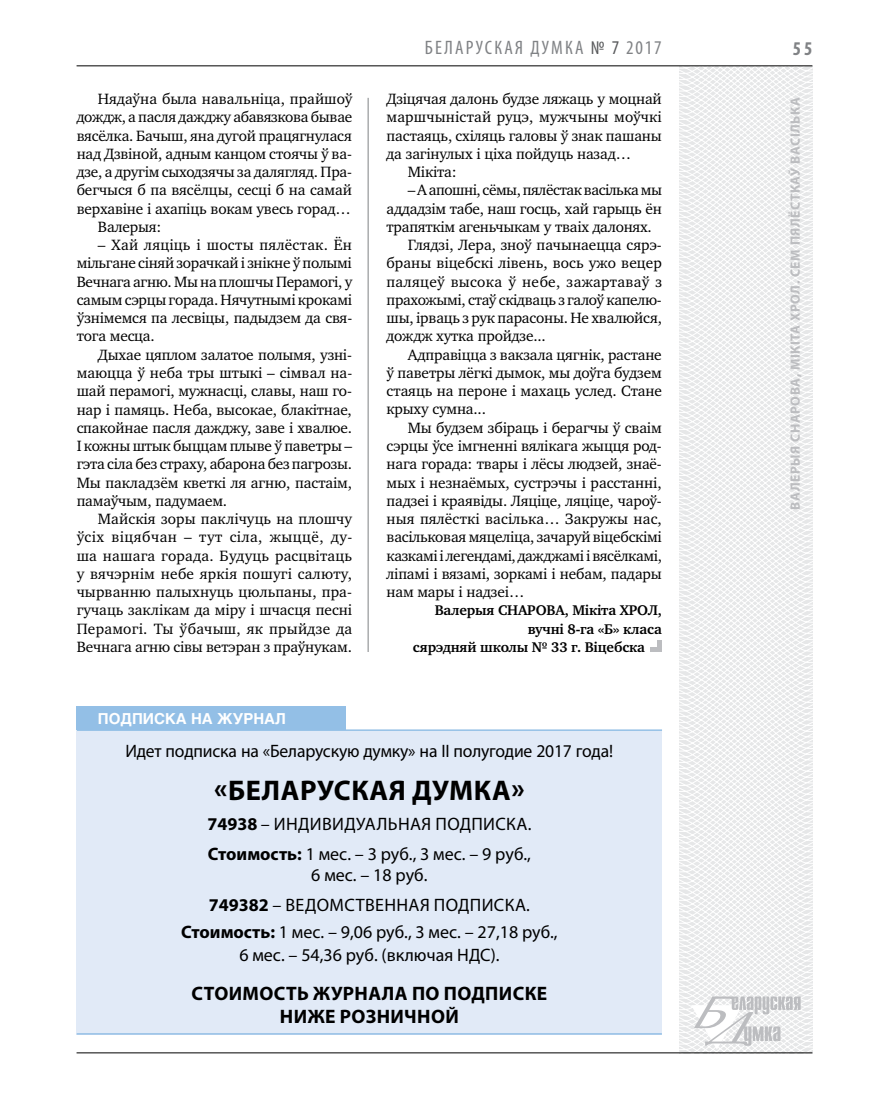
<style>
.page{position:relative;width:872px;height:1106px;background:#fff}
.page>*{position:absolute;margin:0;border:0;box-sizing:border-box;transform-origin:0 0}
.t1{font:700 28.5px "Myriad Pro";letter-spacing:.02em;color:#000}
.t2{font:700 19.5px/22.5px "Myriad Pro";letter-spacing:.02em;color:#000;text-align:center}
.t3{font:condensed 19.5px "Myriad Pro";letter-spacing:.11em;color:#808285}
.t4{font:700 condensed 19.5px "Myriad Pro";color:#808285}
.t5{font:18px/29.5px "Myriad Pro";color:#000;text-align:right}
.t6{font:18px/30.5px "Myriad Pro";letter-spacing:.02em;color:#000;text-align:center}
.t7{font:15.3px/18.3px "Charter C";letter-spacing:-.01em;color:#000;text-align:justify}
.t8{font:15.3px "Charter C";letter-spacing:-.03em;color:#000}
.t9{font:15.3px "Charter C";letter-spacing:.01em;color:#000}
.t10{font:15.3px "Charter C";letter-spacing:.02em;color:#000}
.t11{font:700 15px "Helios";color:#fff}
.t12{font:700 14.4px "Charter C";letter-spacing:-.01em;color:#000}
.t13{font:700 13.5px "Myriad Pro";letter-spacing:.04em;color:#bcbdc0}
.s1{color:#58595b}
.s2{font-weight:700}
</style>
<div class="page">
<svg style="left:621px;top:65px;width:192px;height:989px"></svg>
<svg style="left:691px;top:996px;width:109px;height:53px"></svg>
<hr style="left:77px;top:65px;width:735px;height:1px;background:#000">
<hr style="left:77px;top:1052px;width:735px;height:1px;background:#000">
<hr style="left:368px;top:98px;width:1px;height:554px;background:#808285">
<div style="left:77px;top:731px;width:585px;height:303px;background:#e1eaf7"></div>
<div style="left:77px;top:706px;width:269px;height:24px;background:#93bfe6"></div>
<hr style="left:77px;top:1033px;width:585px;height:1px;background:#93bfe6">
<hr style="left:77px;top:729px;width:585px;height:2px;background:#93bfe6">
<div style="left:657px;top:640px;width:5px;height:12px;background:#bcbdc0"></div>
<div style="left:650px;top:647px;width:12px;height:5px;background:#bcbdc0"></div>
<p class="t7" style="left:98px;top:90px;width:256px">Нядаўна была навальніца, прайшоў</p>
<p class="t7" style="left:77px;top:108px;width:277px">дождж, а пасля дажджу абавязкова бывае</p>
<p class="t7" style="left:77px;top:126px;width:277px">вясёлка. Бачыш, яна дугой працягнулася</p>
<p class="t7" style="left:77px;top:145px;width:275px">над Дзвіной, адным канцом стоячы ў ва-</p>
<p class="t7" style="left:77px;top:163px;width:277px">дзе, а другім сыходзячы за далягляд. Пра-</p>
<p class="t7" style="left:77px;top:181px;width:277px">бегчыся б па вясёлцы, сесці б на самай</p>
<p class="t7" style="left:77px;top:199px;width:276px">верхавіне і ахапіць вокам увесь горад…</p>
<p class="t7" style="left:98px;top:218px;width:65px">Валерыя:</p>
<p class="t7" style="left:77px;top:236px;width:277px;text-indent:21px">– Хай ляціць і шосты пялёстак. Ён мільгане сіняй зорачкай і знікне ў полымі Вечнага агню. Мы на плошчы Перамогі, у самым сэрцы горада. Нячутнымі крокамі ўзнімемся па лесвіцы, падыдзем да свя&shy;тога месца.</p>
<p class="t7" style="left:77px;top:345px;width:277px;text-indent:21px">Дыхае цяплом залатое полымя, узні&shy;маюцца ў неба тры штыкі – сімвал на&shy;шай перамогі, мужнасці, славы, наш го&shy;нар і памяць. Неба, высокае, блакітнае, спакойнае пасля дажджу, заве і хвалюе.<br>І кожны штык быццам плыве ў паветры – гэта сіла без страху, абарона без пагрозы.<br>Мы пакладзём кветкі ля агню, пастаім, памаўчым, падумаем.</p>
<p class="t7" style="left:77px;top:510px;width:277px;text-indent:21px">Майскія зоры паклічуць на плошчу ўсіх віцябчан – тут сіла, жыццё, ду&shy;ша нашага горада. Будуць расцвітаць у вячэрнім небе яркія пошугі салюту, чырванню палыхнуць цюльпаны, пра&shy;гучаць заклікам да міру і шчасця песні Перамогі. Ты ўбачыш, як прыйдзе да Вечнага агню сівы ветэран з праўнукам.</p>
<p class="t3" style="left:425px;top:36px;width:238px">БЕЛА РУСКАЯ ДУМКА <span class="s1">№ 7</span> 2017</p>
<p class="t4" style="left:793px;top:37px;width:21px">55</p>
<p class="t7" style="left:386px;top:90px;width:277px">Дзіцячая далонь будзе ляжаць у моцнай</p>
<p class="t9" style="left:386px;top:109px;width:277px">маршчыністай руцэ, мужчыны моўчкі</p>
<p class="t7" style="left:386px;top:126px;width:277px">пастаяць, схіляць галовы ў знак пашаны</p>
<p class="t7" style="left:386px;top:145px;width:246px">да загінулых і ціха пойдуць назад…</p>
<p class="t7" style="left:408px;top:163px;width:50px">Мікіта:</p>
<p class="t8" style="left:408px;top:182px;width:256px">– А апошні, сёмы, пялёстак васілька мы</p>
<p class="t7" style="left:386px;top:199px;width:277px">аддадзім табе, наш госць, хай гарыць ён</p>
<p class="t7" style="left:386px;top:218px;width:267px">трапяткім агеньчыкам у тваіх далонях.</p>
<p class="t7" style="left:408px;top:236px;width:255px">Глядзі, Лера, зноў пачынаецца сярэ-</p>
<p class="t7" style="left:386px;top:254px;width:277px">браны віцебскі лівень, вось ужо вецер</p>
<p class="t10" style="left:386px;top:273px;width:277px">паляцеў высока ў небе, зажартаваў з</p>
<p class="t7" style="left:386px;top:291px;width:277px">прахожымі, стаў скідваць з галоў капелю-</p>
<p class="t7" style="left:386px;top:309px;width:277px">шы, ірваць з рук парасоны. Не хвалюйся,</p>
<p class="t7" style="left:386px;top:327px;width:161px">дождж хутка пройдзе...</p>
<p class="t7" style="left:408px;top:345px;width:255px">Адправіцца з вакзала цягнік, растане</p>
<p class="t7" style="left:386px;top:364px;width:277px">ў паветры лёгкі дымок, мы доўга будзем</p>
<p class="t7" style="left:386px;top:382px;width:277px">стаяць на пероне і махаць услед. Стане</p>
<p class="t7" style="left:386px;top:400px;width:101px">крыху сумна...</p>
<p class="t7" style="left:408px;top:418px;width:255px">Мы будзем збіраць і берагчы ў сваім</p>
<p class="t7" style="left:386px;top:437px;width:277px">сэрцы ўсе імгненні вялікага жыцця род-</p>
<p class="t7" style="left:386px;top:455px;width:277px">нага горада: твары і лёсы людзей, знаё-</p>
<p class="t7" style="left:386px;top:473px;width:277px">мых і незнаёмых, сустрэчы і расстанні,</p>
<p class="t7" style="left:386px;top:491px;width:275px">падзеі і краявіды. Ляціце, ляціце, чароў-</p>
<p class="t7" style="left:386px;top:510px;width:277px">ныя пялёсткі васілька… Закружы нас,</p>
<p class="t7" style="left:386px;top:528px;width:277px">васільковая мяцеліца, зачаруй віцебскімі</p>
<p class="t7" style="left:386px;top:546px;width:277px">казкамі і легендамі, дажджамі і вясёлкамі,</p>
<p class="t7" style="left:386px;top:564px;width:277px">ліпамі і вязамі, зоркамі і небам, падары</p>
<p class="t7" style="left:386px;top:583px;width:139px">нам мары і надзеі…</p>
<p class="t12" style="left:435px;top:602px;width:229px">Валерыя Снарова, Мікіта Хрол,</p>
<p class="t12" style="left:528px;top:621px;width:135px">вучні 8-га «Б» класа</p>
<p class="t12" style="left:413px;top:639px;width:233px">сярэдняй школы № 33 г. Віцебска</p>
<p class="t13" style="left:786px;top:509px;width:414px;rotate:-90deg">Валерыя Снарова, Мікіта Хрол. Сем пялёсткаў васілька</p>
<p class="t11" style="left:98px;top:710px;width:190px">Подписка на журнал</p>
<p class="t5" style="left:125px;top:735px;width:489px">Идет подписка на «Беларускую думку» на ІІ полугодие 2017 года!</p>
<h1 class="t1" style="left:214px;top:771px;width:312px">«Беларуская думка»</h1>
<p class="t5" style="left:207px;top:809px;width:115px"><span class="s2">74938</span> – и ндиви</p>
<p class="t5" style="left:208px;top:809px;width:325px">дуальная подписка.<br><span class="s2">Стоимость:</span> 1 мес. – 3 руб., 3 мес. – 9 руб.,</p>
<p class="t6" style="left:209px;top:859px;width:322px">6 мес. – 18 руб.<br><span class="s2">749382</span> – ведомственная подписка.</p>
<p class="t5" style="left:239px;top:920px;width:320px;line-height:22.5px;text-align:left;text-indent:-58px"><span class="s2">Стоимость:</span> 1 мес. – 9,06 руб., 3 мес. – 27,18 руб.,<br>6 мес. – 54,36 руб. (включая НДС</p>
<p class="t5" style="left:490px;top:939px;width:10px">).</p>
<p class="t2" style="left:191px;top:981px;width:357px">стоимость журнала по подписке ниже розничной</p>
</div>
